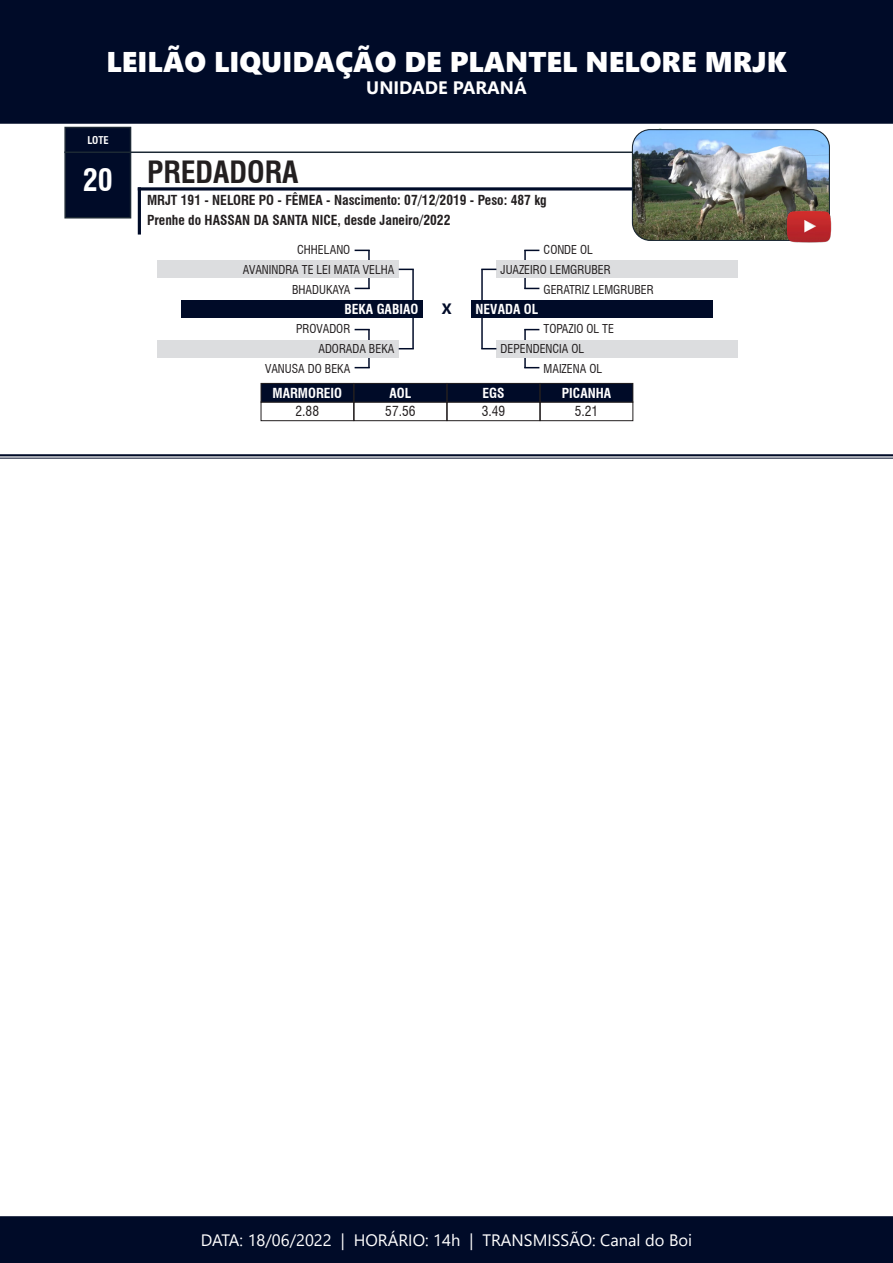
<style>
.page{position:relative;width:893px;height:1263px;background:#fff}
.page>*{position:absolute;margin:0;border:0;box-sizing:border-box;transform-origin:0 0}
.t1{font:700 condensed 30px "Swiss 721 BT";color:#231f20}
.t2{font:700 condensed 30px "Swiss 721 BT";color:#fff}
.t3{font:28.5px "Segoe UI Black";color:#fff}
.t4{font:700 18px "Segoe UI";color:#fff}
.t5{font:16.5px "Segoe UI";color:#fff}
.t6{font:700 15px "Segoe UI";color:#000b28}
.t7{font:700 condensed 13.5px "Swiss 721 BT";color:#231f20}
.t8{font:700 condensed 13.5px "Swiss 721 BT";color:#fff}
.t9{font:condensed 13.5px "Swiss 721 BT";color:#231f20}
.t10{font:condensed 12px "Swiss 721 BT";color:#231f20}
.t11{font:700 condensed 10.5px "Swiss 721 BT";color:#fff}
</style>
<div class="page">
<div style="left:0;top:1216px;width:893px;height:47px;background:#000b28;border:2px solid #000b28"></div>
<div style="left:0;top:0;width:893px;height:124px;background:#000b28;border:2px solid #000b28"></div>
<div style="left:64px;top:127px;width:67px;height:91px;background:#000b28;border:2px solid #1d2935"></div>
<svg style="left:141px;top:187px;width:491px;height:4px;background:#333b53"></svg>
<hr style="left:138px;top:187px;width:3px;height:48px;background:#000b28">
<hr style="left:64px;top:151px;width:597px;height:2px;background:#1c2934">
<div style="left:261px;top:402px;width:93px;height:19px;border:1px solid #231f20"></div>
<div style="left:447px;top:402px;width:93px;height:19px;border:1px solid #231f20"></div>
<div style="left:354px;top:402px;width:93px;height:19px;border:1px solid #231f20"></div>
<div style="left:540px;top:402px;width:93px;height:19px;border:1px solid #231f20"></div>
<div style="left:261px;top:383px;width:93px;height:19px;background:#000b28"></div>
<div style="left:261px;top:383px;width:93px;height:19px;border:1px solid #231f20"></div>
<div style="left:447px;top:383px;width:93px;height:19px;background:#000b28"></div>
<div style="left:447px;top:383px;width:93px;height:19px;border:1px solid #231f20"></div>
<div style="left:354px;top:383px;width:93px;height:19px;background:#000b28"></div>
<div style="left:354px;top:383px;width:93px;height:19px;border:1px solid #231f20"></div>
<div style="left:540px;top:383px;width:93px;height:19px;background:#000b28"></div>
<div style="left:540px;top:383px;width:93px;height:19px;border:1px solid #231f20"></div>
<hr style="left:0;top:454px;width:893px;height:2px;background:#000b28">
<hr style="left:0;top:458px;width:893px;height:1px;background:#000b28">
<img style="left:632px;top:130px;width:197px;height:110px">
<div style="left:632px;top:129px;width:198px;height:112px;border:1px solid #1c2934;border-radius:18px"></div>
<img style="left:786px;top:210px;width:45px;height:32px">
<svg style="left:524px;top:329px;width:15px;height:11px"></svg>
<svg style="left:524px;top:357px;width:15px;height:11px"></svg>
<svg style="left:524px;top:250px;width:15px;height:11px"></svg>
<svg style="left:524px;top:278px;width:15px;height:11px"></svg>
<svg style="left:355px;top:329px;width:15px;height:11px"></svg>
<svg style="left:355px;top:357px;width:15px;height:11px"></svg>
<svg style="left:355px;top:250px;width:15px;height:11px"></svg>
<svg style="left:355px;top:278px;width:15px;height:11px"></svg>
<div style="left:181px;top:300px;width:242px;height:18px;background:#000b28"></div>
<div style="left:471px;top:300px;width:242px;height:18px;background:#000b28"></div>
<div style="left:158px;top:340px;width:241px;height:17px;background:#dcdddf"></div>
<div style="left:496px;top:340px;width:242px;height:17px;background:#dcdddf"></div>
<div style="left:158px;top:261px;width:241px;height:17px;background:#dcdddf"></div>
<div style="left:496px;top:261px;width:242px;height:17px;background:#dcdddf"></div>
<hr style="left:412px;top:269px;width:2px;height:31px;background:#000b28">
<svg style="left:399px;top:269px;width:15px;height:1px"></svg>
<hr style="left:412px;top:318px;width:2px;height:31px;background:#000b28">
<svg style="left:399px;top:348px;width:15px;height:1px"></svg>
<hr style="left:481px;top:269px;width:2px;height:31px;background:#000b28">
<svg style="left:481px;top:269px;width:15px;height:1px"></svg>
<hr style="left:481px;top:318px;width:2px;height:31px;background:#000b28">
<svg style="left:481px;top:348px;width:15px;height:1px"></svg>
<h2 class="t3" style="left:107px;top:41px;width:681px">LEILÃO LIQUIDAÇÃO DE PLANTEL NELORE MRJK</h2>
<h3 class="t4" style="left:366px;top:70px;width:162px">UNIDADE PARANÁ</h3>
<p class="t11" style="left:87px;top:134px;width:23px">LOTE</p>
<p class="t2" style="left:83px;top:162px;width:31px">20</p>
<p class="t1" style="left:147px;top:154px;width:153px">PREDADORA</p>
<p class="t7" style="left:147px;top:192px;width:401px">MRJT 191 - NELORE PO - FÊMEA - Nascimento: 07/12/2019 - Peso: 487 kg</p>
<p class="t7" style="left:147px;top:212px;width:305px">Prenhe do HASSAN DA SANTA NICE, desde Janeiro/2022</p>
<p class="t10" style="left:297px;top:243px;width:55px">CHHELANO</p>
<p class="t10" style="left:544px;top:243px;width:51px">CONDE OL</p>
<p class="t10" style="left:243px;top:262px;width:153px">AVANINDRA TE LEI MATA VELHA</p>
<p class="t10" style="left:501px;top:262px;width:112px">JUAZEIRO LEMGRUBER</p>
<p class="t10" style="left:292px;top:282px;width:60px">BHADUKAYA</p>
<p class="t10" style="left:544px;top:282px;width:112px">GERATRIZ LEMGRUBER</p>
<p class="t8" style="left:344px;top:301px;width:75px">BEKA GABIAO</p>
<p class="t6" style="left:442px;top:295px;width:11px">X</p>
<p class="t8" style="left:476px;top:301px;width:64px">NEVADA OL</p>
<p class="t10" style="left:318px;top:342px;width:78px">ADORADA BEKA</p>
<p class="t10" style="left:501px;top:341px;width:85px">DEPENDENCIA OL</p>
<p class="t10" style="left:296px;top:322px;width:56px">PROVADOR</p>
<p class="t10" style="left:544px;top:322px;width:72px">TOPAZIO OL TE</p>
<p class="t10" style="left:265px;top:361px;width:87px">VANUSA DO BEKA</p>
<p class="t10" style="left:544px;top:361px;width:60px">MAIZENA OL</p>
<p class="t8" style="left:273px;top:385px;width:71px">MARMOREIO</p>
<p class="t8" style="left:389px;top:385px;width:23px">AOL</p>
<p class="t8" style="left:482px;top:385px;width:24px">EGS</p>
<p class="t8" style="left:562px;top:385px;width:51px">PICANHA</p>
<p class="t9" style="left:296px;top:403px;width:25px">2.88</p>
<p class="t9" style="left:385px;top:403px;width:32px">57.56</p>
<p class="t9" style="left:482px;top:403px;width:25px">3.49</p>
<p class="t9" style="left:575px;top:403px;width:25px">5.21</p>
<h3 class="t5" style="left:201px;top:1224px;width:493px">DATA: 18/06/2022 | HORÁRIO: 14h | TRANSMISSÃO: Canal do Boi</h3>
</div>
